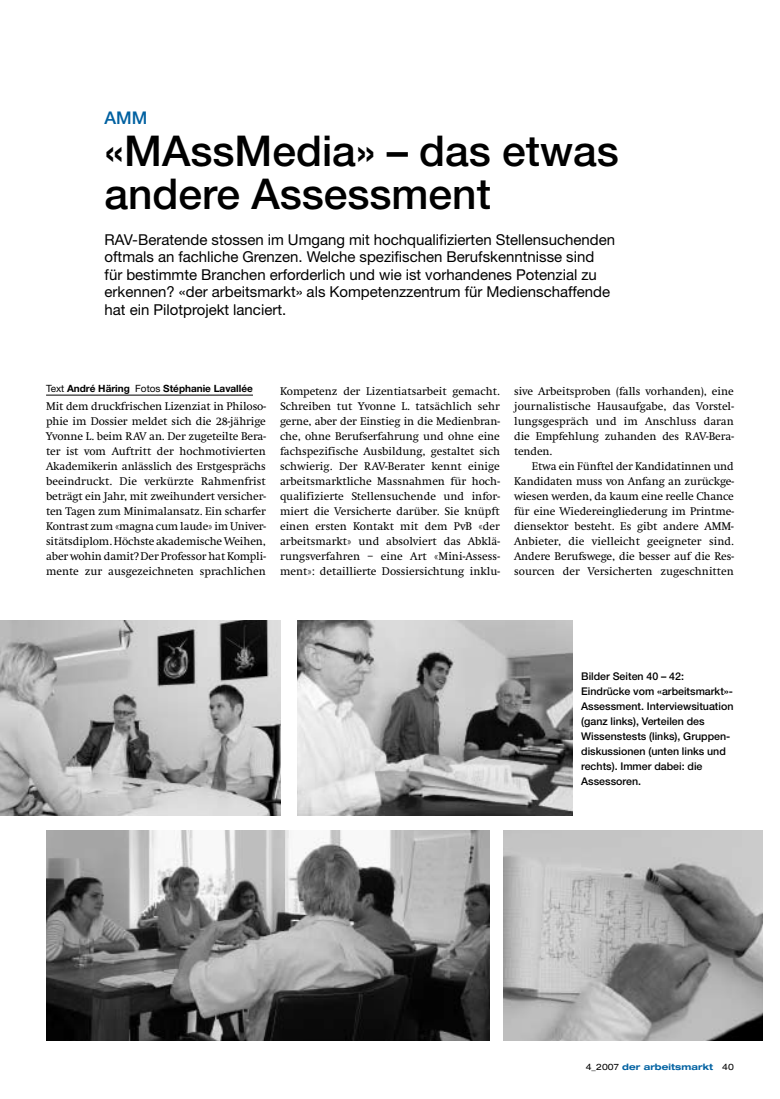
<style>
.page{position:relative;width:780px;height:1099px;background:#fff}
.page>*{position:absolute;margin:0;border:0;box-sizing:border-box;transform-origin:0 0}
.t1{font:500 42.5px/42.5px "Helvetica Neue";color:#000}
.t2{font:500 17.5px "Helvetica Neue";color:#0061a1}
.t3{font:15px/17.5px "Helvetica Neue";color:#000}
.t4{font:11.5px/15px "Swift EF";color:#000;text-align:justify}
.t5{font:500 10.62px/15px "Helvetica Neue";color:#000}
.t6{font:700 10px "Helvetica Neue";color:#000}
.t7{font:700 expanded 8.75px "Helvetica Neue";letter-spacing:.01em;color:#0061a1}
.s1{font-weight:400}
.s2{font-weight:400;color:#000}
</style>
<div class="page">
<hr style="left:46px;top:395px;width:207px;height:1px;background:#000">
<img style="left:298px;top:620px;width:274px;height:195px">
<img style="left:0;top:620px;width:280px;height:195px">
<img style="left:503px;top:830px;width:259px;height:210px">
<img style="left:46px;top:830px;width:443px;height:210px">
<h2 class="t2" style="left:105px;top:107px;width:44px">AMM</h2>
<h1 class="t1" style="left:105px;top:129px;width:515px">«MAssMedia» – das etwas andere Assessment</h1>
<p class="t3" style="left:105px;top:231px;width:512px">RAV-Beratende stossen im Umgang mit hochqualifizierten Stellensuchenden oftmals an fachliche Grenzen. Welche spezifischen Berufskenntnisse sind für bestimmte Branchen erforderlich und wie ist vorhandenes Potenzial zu erkennen? «der arbeitsmarkt» als Kompetenzzentrum für Medienschaffende hat ein Pilotprojekt lanciert.</p>
<p class="t6" style="left:46px;top:382px;width:208px"><span class="s1">Text</span> André Häring <span class="s1">Fotos</span> Stéphanie Lavallée</p>
<p class="t4" style="left:46px;top:399px;width:221px">Mit dem druckfrischen Lizenziat in Philoso&shy;phie im Dossier meldet sich die 28-jährige Yvonne L. beim RAV an. Der zugeteilte Bera&shy;ter ist vom Auftritt der hochmotivierten Akademikerin anlässlich des Erstgesprächs beeindruckt. Die verkürzte Rahmenfrist beträgt ein Jahr, mit zweihundert versicher&shy;ten Tagen zum Minimalansatz. Ein scharfer Kontrast zum «magna cum laude» im Univer&shy;sitätsdiplom. Höchste akademische Weihen, aber wohin damit? Der Professor hat Kompli&shy;mente zur ausgezeichneten sprachlichen</p>
<p class="t4" style="left:280px;top:384px;width:221px">Kompetenz der Lizentiatsarbeit gemacht.<br>Schreiben tut Yvonne L. tatsächlich sehr gerne, aber der Einstieg in die Medienbran&shy;che, ohne Berufserfahrung und ohne eine fachspezifische Ausbildung, gestaltet sich schwierig. Der RAV-Berater kennt einige arbeitsmarktliche Massnahmen für hoch&shy;qualifizierte Stellensuchende und infor&shy;miert die Versicherte darüber. Sie knüpft einen ersten Kontakt mit dem PvB «der arbeitsmarkt» und absolviert das Abklä&shy;rungsverfahren – eine Art «Mini-Assess&shy;ment»: detaillierte Dossiersichtung inklu-</p>
<p class="t4" style="left:514px;top:384px;width:221px">sive Arbeitsproben (falls vorhanden), eine journalistische Hausaufgabe, das Vorstel&shy;lungsgespräch und im Anschluss daran die Empfehlung zuhanden des RAV-Bera&shy;tenden.</p>
<p class="t4" style="left:514px;top:459px;width:221px;text-indent:18px">Etwa ein Fünftel der Kandidatinnen und Kandidaten muss von Anfang an zurückge&shy;wiesen werden, da kaum eine reelle Chance für eine Wiedereingliederung im Printme&shy;diensektor besteht. Es gibt andere AMM-Anbieter, die vielleicht geeigneter sind.<br>Andere Berufswege, die besser auf die Res&shy;sourcen der Versicherten zugeschnitten</p>
<p class="t5" style="left:581px;top:668px;width:154px">Bilder Seiten 40 – 42:<br>Eindrücke vom «arbeitsmarkt»-<br>Assessment. Interviewsituation (ganz links), Verteilen des<br>Wissenstests (links), Gruppen&shy;diskussionen (unten links und rechts). Immer dabei: die<br>Assessoren.</p>
<p class="t7" style="left:585px;top:1061px;width:150px"><span class="s2">4_2007</span> der arbeitsmarkt <span class="s2">40</span></p>
</div>
